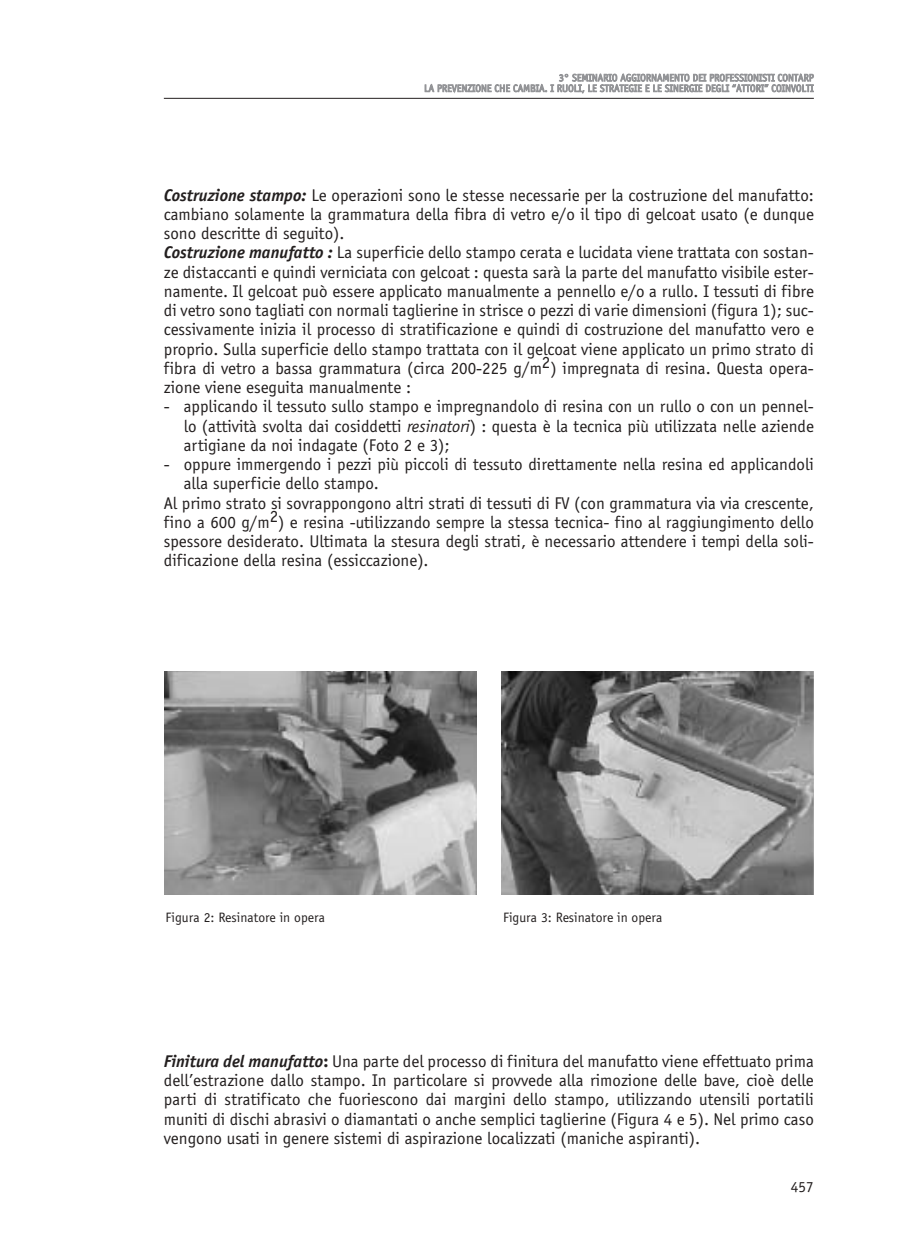
<style>
.page{position:relative;width:912px;height:1260px;background:#fff}
.page>*{position:absolute;margin:0;border:0;box-sizing:border-box;transform-origin:0 0}
.t1{font:17.5px/19.2px "Officina Sans";color:#231f1f;text-align:justify}
.t2{font:15.75px "Officina Sans";color:#231f1f}
.t3{font:14px "Officina Sans";color:#231f1f}
.t4{font:10.5px/10.5px "Officina Sans";color:#939497;text-align:right}
.s1{font-weight:700;font-style:italic}
.s2{font-style:italic}
.s3{font-weight:700}
</style>
<div class="page">
<hr style="left:164px;top:98px;width:650px;height:1px;background:#231f1f">
<img style="left:165px;top:671px;width:311px;height:224px">
<img style="left:501px;top:671px;width:313px;height:224px">
<p class="t4" style="left:424px;top:73px;width:391px">3° SEMINARIO AGGIORNAMENTO DEI PROFESSIONISTI CONTARP<br>LA PREVENZIONE CHE CAMBIA. I RUOLI, LE STRATEGIE E LE SINERGIE DEGLI “ATTORI” COINVOLTI</p>
<p class="t1" style="left:164px;top:187px;width:651px;text-align:left"><span class="s1">Costruzione stampo:</span> Le operazioni sono le stesse necessarie per la costruzione del manufatto: cambiano solamente la grammatura della fibra di vetro e/o il tipo di gelcoat usato (e dunque sono descritte di seguito).<br><span class="s1">Costruzione manufatto :</span> La superficie dello stampo cerata e lucidata viene trattata con sostan&shy;ze distaccanti e quindi verniciata con gelcoat : questa sarà la parte del manufatto visibile ester&shy;namente. Il gelcoat può essere applicato manualmente a pennello e/o a rullo. I tessuti di fibre di vetro sono tagliati con normali taglierine in strisce o pezzi di varie dimensioni (figura 1); suc&shy;cessivamente inizia il processo di stratificazione e quindi di costruzione del manufatto vero e proprio. Sulla superficie dello stampo trattata con il gelcoat viene applicato un primo strato di fibra di vetro a bassa grammatura (circa 200-225 g/m2) impregnata di resina. Questa opera&shy;zione viene eseguita manualmente :</p>
<p class="t1" style="left:184px;top:398px;width:632px;text-indent:-20px">- applicando il tessuto sullo stampo e impregnandolo di resina con un rullo o con un pennel&shy;lo (attività svolta dai cosiddetti <span class="s2">resinatori</span>) : questa è la tecnica più utilizzata nelle aziende artigiane da noi indagate (Foto 2 e 3);</p>
<p class="t1" style="left:164px;top:456px;width:651px">- oppure immergendo i pezzi più piccoli di tessuto direttamente nella resina ed applicandoli</p>
<p class="t1" style="left:184px;top:475px;width:197px">alla superficie dello stampo.</p>
<p class="t1" style="left:164px;top:495px;width:651px">Al primo strato si sovrappongono altri strati di tessuti di FV (con grammatura via via crescente,</p>
<p class="t1" style="left:164px;top:514px;width:651px">fino a 600 g/m2) e resina -utilizzando sempre la stessa tecnica- fino al raggiungimento dello</p>
<p class="t1" style="left:164px;top:533px;width:651px">spessore desiderato. Ultimata la stesura degli strati, è necessario attendere i tempi della soli-</p>
<p class="t1" style="left:164px;top:552px;width:266px">dificazione della resina (essiccazione).</p>
<p class="t3" style="left:166px;top:912px;width:161px">Figura 2: Resinatore in opera</p>
<p class="t3" style="left:503px;top:912px;width:161px">Figura 3: Resinatore in opera</p>
<p class="t1" style="left:164px;top:1053px;width:651px"><span class="s1">Finitura del manufatto</span><span class="s3">:</span> Una parte del processo di finitura del manufatto viene effettuato prima dell’estrazione dallo stampo. In particolare si provvede alla rimozione delle bave, cioè delle parti di stratificato che fuoriescono dai margini dello stampo, utilizzando utensili portatili muniti di dischi abrasivi o diamantati o anche semplici taglierine (Figura 4 e 5). Nel primo caso vengono usati in genere sistemi di aspirazione localizzati (maniche aspiranti).</p>
<p class="t2" style="left:791px;top:1180px;width:24px">457</p>
</div>
